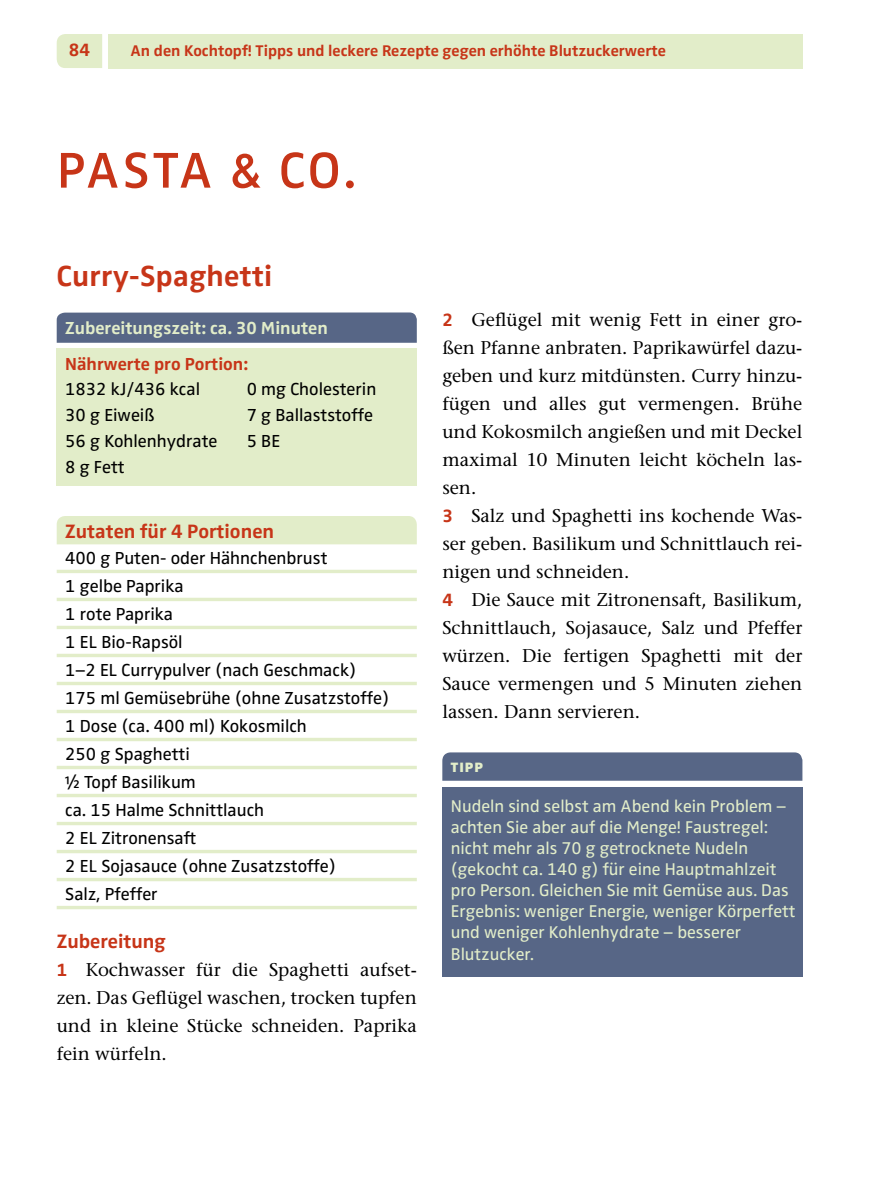
<style>
.page{position:relative;width:879px;height:1191px;background:#fff}
.page>*{position:absolute;margin:0;border:0;box-sizing:border-box;transform-origin:0 0}
.t1{font:600 52px "Zwo Pro";letter-spacing:.06em;color:#c73518}
.t2{font:700 30px "Zwo Pro";letter-spacing:.01em;color:#c73518}
.t3{font:700 20px "Zwo Pro";color:#c73518}
.t4{font:18.4px/28px "Stone Serif";color:#000;text-align:justify}
.t5{font:700 18.4px "Zwo Pro";color:#c73518}
.t6{font:18px/28px "Zwo Pro";color:#000}
.t7{font:700 18px "Zwo Pro";color:#e2edc9}
.t8{font:700 18px "Zwo Pro";color:#c73518}
.t9{font:17.6px/21.2px "Zwo Pro";color:#e2edc9}
.t10{font:700 16px "Zwo Pro";color:#c73518}
.t11{font:900 14px "Zwo Pro";color:#e2edc9}
.s1{font-family:"Zwo Pro";font-weight:700;color:#c73518}
</style>
<div class="page">
<div style="left:57px;top:34px;width:45px;height:34px;background:#e2edc9"></div>
<div style="left:108px;top:34px;width:694px;height:34px;background:#e2edc9"></div>
<hr style="left:57px;top:570px;width:360px;height:3px;background:#e2edc9">
<hr style="left:57px;top:598px;width:360px;height:3px;background:#e2edc9">
<hr style="left:57px;top:626px;width:360px;height:3px;background:#e2edc9">
<hr style="left:57px;top:654px;width:360px;height:3px;background:#e2edc9">
<hr style="left:57px;top:682px;width:360px;height:3px;background:#e2edc9">
<hr style="left:57px;top:710px;width:360px;height:3px;background:#e2edc9">
<hr style="left:57px;top:738px;width:360px;height:3px;background:#e2edc9">
<hr style="left:57px;top:766px;width:360px;height:3px;background:#e2edc9">
<hr style="left:57px;top:794px;width:360px;height:3px;background:#e2edc9">
<hr style="left:57px;top:822px;width:360px;height:3px;background:#e2edc9">
<hr style="left:57px;top:850px;width:360px;height:3px;background:#e2edc9">
<hr style="left:57px;top:878px;width:360px;height:3px;background:#e2edc9">
<hr style="left:57px;top:906px;width:360px;height:3px;background:#e2edc9">
<div style="left:57px;top:348px;width:360px;height:137px;background:#e2edc9"></div>
<div style="left:57px;top:312px;width:360px;height:31px;background:#576686"></div>
<div style="left:57px;top:516px;width:360px;height:28px;background:#e2edc9"></div>
<div style="left:442px;top:786px;width:360px;height:190px;background:#576686"></div>
<div style="left:442px;top:752px;width:360px;height:28px;background:#576686"></div>
<p class="t5" style="left:69px;top:39px;width:23px">84</p>
<p class="t10" style="left:130px;top:41px;width:537px">An den Kochtopf! Tipps und leckere Rezepte gegen erhöhte Blutzuckerwerte</p>
<h1 class="t1" style="left:57px;top:140px;width:300px">PASTA &amp; CO.</h1>
<h2 class="t2" style="left:57px;top:258px;width:217px">Curry-Spaghetti</h2>
<p class="t7" style="left:65px;top:317px;width:264px">Zubereitungszeit: ca. 30 Minuten</p>
<p class="t8" style="left:65px;top:354px;width:184px">Nährwerte pro Portion:</p>
<p class="t6" style="left:65px;top:377px;width:154px;line-height:26px">1832 kJ/436 kcal<br>30 g Eiweiß<br>56 g Kohlenhydrate<br>8 g Fett</p>
<p class="t6" style="left:247px;top:377px;width:131px;line-height:26px">0 mg Cholesterin<br>7 g Ballaststoffe<br>5 BE</p>
<p class="t3" style="left:65px;top:519px;width:210px">Zutaten für 4 Portionen</p>
<p class="t6" style="left:65px;top:544px;width:326px">400 g Puten- oder Hähnchenbrust<br>1 gelbe Paprika<br>1 rote Paprika<br>1 EL Bio-Rapsöl<br>1–2 EL Currypulver (nach Geschmack)<br>175 ml Gemüsebrühe (ohne Zusatzstoffe)<br>1 Dose (ca. 400 ml) Kokosmilch<br>250 g Spaghetti<br>½ Topf Basilikum<br>ca. 15 Halme Schnittlauch<br>2 EL Zitronensaft<br>2 EL Sojasauce (ohne Zusatzstoffe)<br>Salz, Pfeffer</p>
<p class="t3" style="left:57px;top:929px;width:111px">Zubereitung</p>
<p class="t4" style="left:57px;top:956px;width:362px"><span class="s1">1</span> Kochwasser für die Spaghetti aufset&shy;zen. Das Geflügel waschen, trocken tupfen und in kleine Stücke schneiden. Paprika fein würfeln.</p>
<p class="t4" style="left:442px;top:306px;width:362px;text-align:left"><span class="s1">2</span> Geflügel mit wenig Fett in einer gro&shy;ßen Pfanne anbraten. Paprikawürfel dazu&shy;geben und kurz mitdünsten. Curry hinzu&shy;fügen und alles gut vermengen. Brühe und Kokosmilch angießen und mit Deckel maximal 10 Minuten leicht köcheln las&shy;sen.<br><span class="s1">3</span> Salz und Spaghetti ins kochende Was&shy;ser geben. Basilikum und Schnittlauch rei&shy;nigen und schneiden.<br><span class="s1">4</span> Die Sauce mit Zitronensaft, Basilikum, Schnittlauch, Sojasauce, Salz und Pfeffer würzen. Die fertigen Spaghetti mit der Sauce vermengen und 5 Minuten ziehen lassen. Dann servieren.</p>
<p class="t11" style="left:451px;top:758px;width:34px">TIPP</p>
<p class="t9" style="left:451px;top:795px;width:346px">Nudeln sind selbst am Abend kein Problem – achten Sie aber auf die Menge! Faustregel: nicht mehr als 70 g getrocknete Nudeln (gekocht ca. 140 g) für eine Hauptmahlzeit pro Person. Gleichen Sie mit Gemüse aus. Das Ergebnis: weniger Energie, weniger Körperfett und weniger Kohlenhydrate – besserer Blutzucker.</p>
</div>
